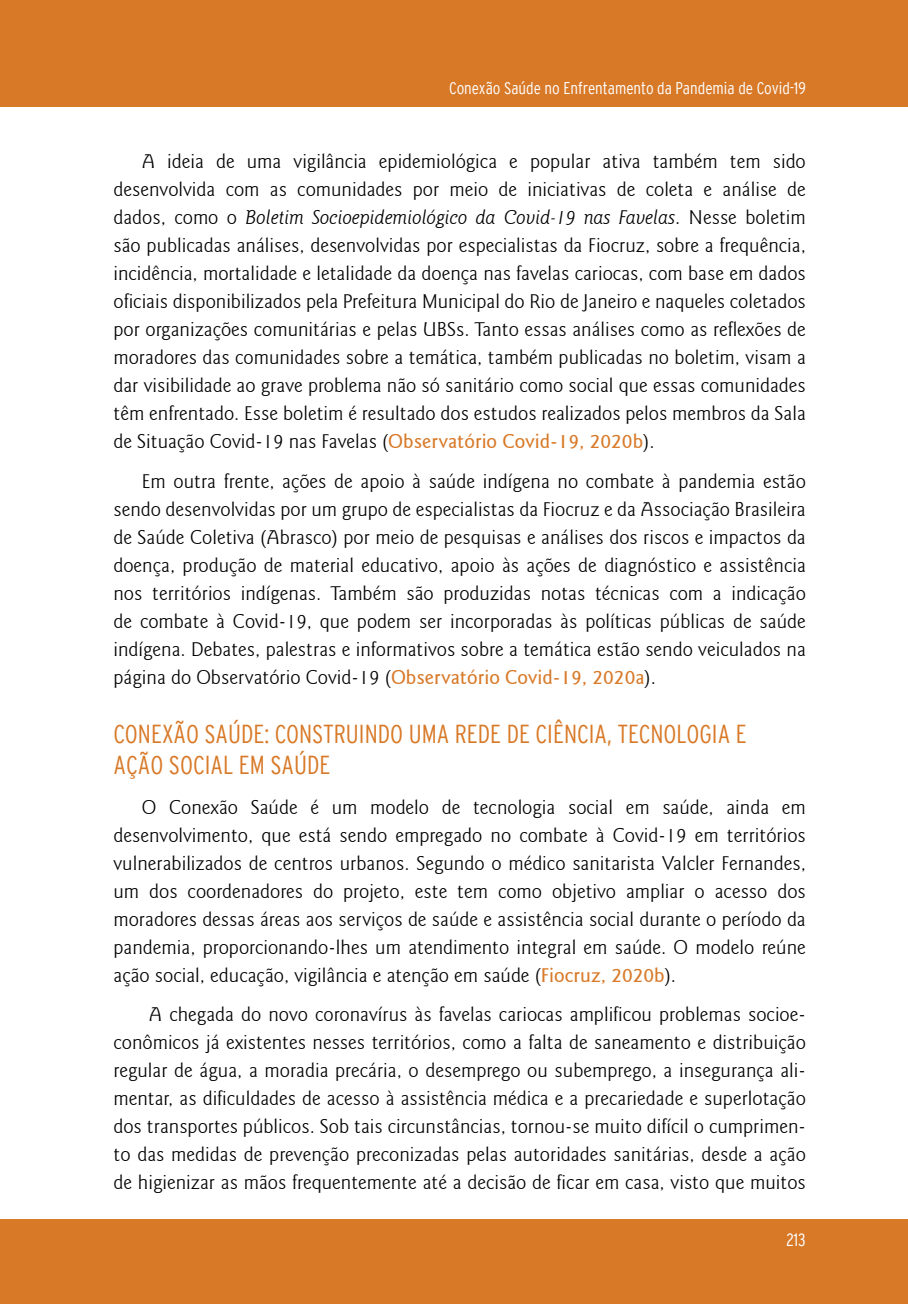
<style>
.page{position:relative;width:908px;height:1304px;background:#fff}
.page>*{position:absolute;margin:0;border:0;box-sizing:border-box;transform-origin:0 0}
.subiitulo_-_nivel_1{font:300 condensed 26px/31.2px "Interstate";color:#d87928}
.corpo_do_texto{font:300 20px/28px "Goudy Sans IT Cby BT";color:#000;text-align:justify}
.t1{font:300 condensed 18px "Interstate";color:#fff}
.t2{font:300 condensed 17px "Interstate";color:#fff}
.s1{font-style:italic}
.s2{font-weight:500;color:#d87928}
</style>
<div class="page">
<div style="left:0;top:1219px;width:907px;height:85px;background:#d87928"></div>
<div style="left:0;top:0;width:907px;height:107px;background:#d87928"></div>
<p class="t2" style="left:449px;top:78px;width:358px">Conexão Saúde no Enfrentamento da Pandemia de Covid-19</p>
<p class="corpo_do_texto" style="left:113px;top:148px;width:693px;text-indent:28px">A ideia de uma vigilância epidemiológica e popular ativa também tem sido desenvolvida com as comunidades por meio de iniciativas de coleta e análise de dados, como o <span class="s1">Boletim Socioepidemiológico da Covid-19 nas Favelas</span>. Nesse boletim são publicadas análises, desenvolvidas por especialistas da Fiocruz, sobre a frequência, incidência, mortalidade e letalidade da doença nas favelas cariocas, com base em dados oficiais disponibilizados pela Prefeitura Municipal do Rio de Janeiro e naqueles coletados por organizações comunitárias e pelas UBSs. Tanto essas análises como as reflexões de moradores das comunidades sobre a temática, também publicadas no boletim, visam a dar visibilidade ao grave problema não só sanitário como social que essas comunidades têm enfrentado. Esse boletim é resultado dos estudos realizados pelos membros da Sala de Situação Covid-19 nas Favelas (<span class="s2">Observatório Covid-19, 2020b</span>).</p>
<p class="corpo_do_texto" style="left:113px;top:467px;width:693px;text-indent:28px">Em outra frente, ações de apoio à saúde indígena no combate à pandemia estão sendo desenvolvidas por um grupo de especialistas da Fiocruz e da Associação Brasileira de Saúde Coletiva (Abrasco) por meio de pesquisas e análises dos riscos e impactos da doença, produção de material educativo, apoio às ações de diagnóstico e assistência nos territórios indígenas. Também são produzidas notas técnicas com a indicação de combate à Covid-19, que podem ser incorporadas às políticas públicas de saúde indígena. Debates, palestras e informativos sobre a temática estão sendo veiculados na página do Observatório Covid-19 (<span class="s2">Observatório Covid-19, 2020a</span>).</p>
<p class="subiitulo_-_nivel_1" style="left:113px;top:718px;width:634px">CONEXÃO SAÚDE: CONSTRUINDO UMA REDE DE CIÊNCIA, TECNOLOGIA E<br>AÇÃO SOCIAL EM SAÚDE</p>
<p class="corpo_do_texto" style="left:113px;top:793px;width:693px;text-indent:28px">O Conexão Saúde é um modelo de tecnologia social em saúde, ainda em desenvolvimento, que está sendo empregado no combate à Covid-19 em territórios vulnerabilizados de centros urbanos. Segundo o médico sanitarista Valcler Fernandes, um dos coordenadores do projeto, este tem como objetivo ampliar o acesso dos moradores dessas áreas aos serviços de saúde e assistência social durante o período da pandemia, proporcionando-lhes um atendimento integral em saúde. O modelo reúne ação social, educação, vigilância e atenção em saúde (<span class="s2">Fiocruz, 2020b</span>).</p>
<p class="corpo_do_texto" style="left:113px;top:1000px;width:693px;text-indent:35px">A chegada do novo coronavírus às favelas cariocas amplificou problemas socioe&shy;conômicos já existentes nesses territórios, como a falta de saneamento e distribuição regular de água, a moradia precária, o desemprego ou subemprego, a insegurança ali&shy;mentar, as dificuldades de acesso à assistência médica e a precariedade e superlotação dos transportes públicos. Sob tais circunstâncias, tornou-se muito difícil o cumprimen&shy;to das medidas de prevenção preconizadas pelas autoridades sanitárias, desde a ação de higienizar as mãos frequentemente até a decisão de ficar em casa, visto que muitos</p>
<p class="t1" style="left:786px;top:1230px;width:21px">213</p>
</div>
